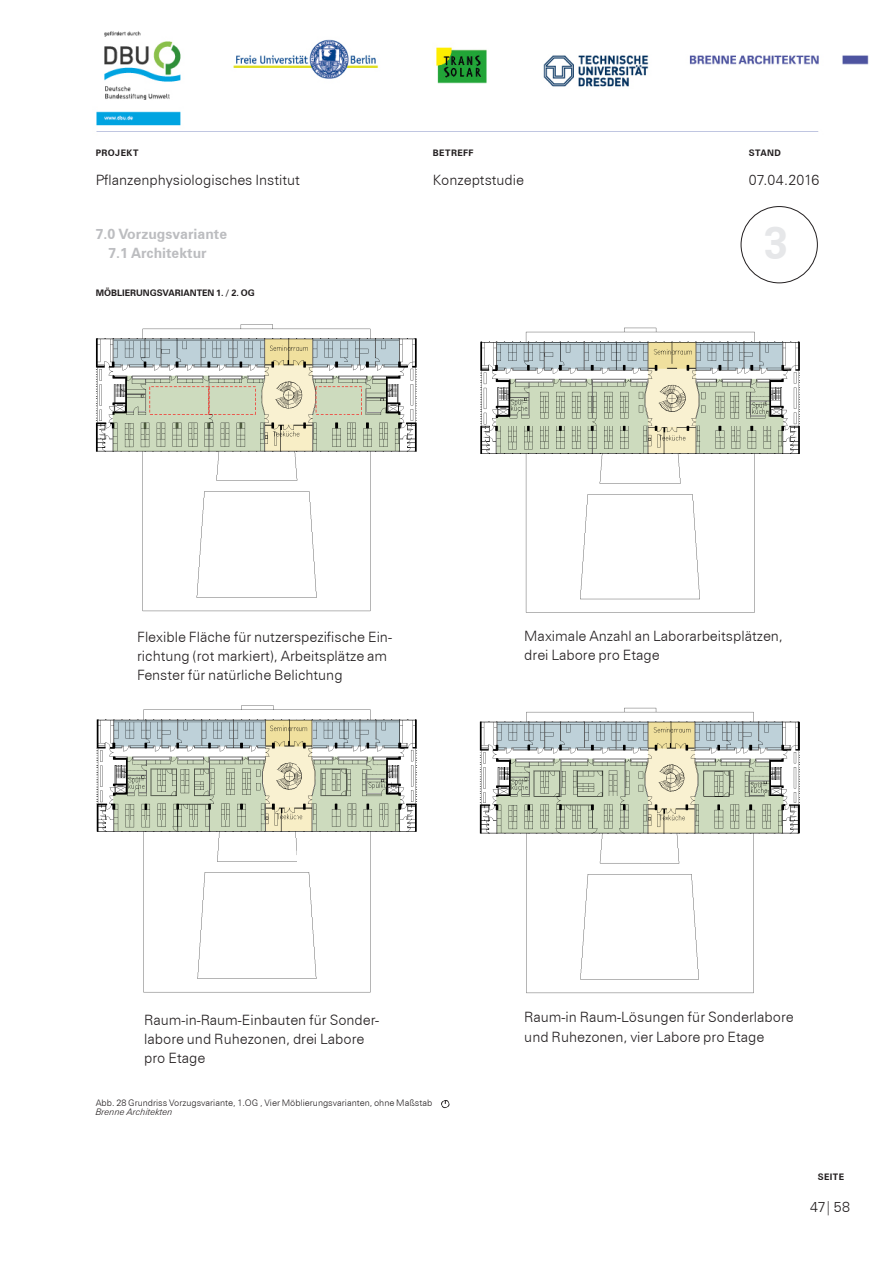
<style>
.page{position:relative;width:893px;height:1263px;background:#fff}
.page>*{position:absolute;margin:0;border:0;box-sizing:border-box;transform-origin:0 0}
.Überschrift_9_5_pt_b{font:700 45px "Zurich BT";color:#e6e7e9}
.Fließtext_9_5_pt{font:300 14.25px/19.2px "Zurich BT";color:#231f20}
.Fließtext_9_5_pt-2{font:700 14.25px "Zurich BT";color:#bcbdc0}
.Überschrift_9_5_pt_b-2{font:300 9px "Zurich BT";color:#231f20}
.Fließtext_9_5_pt-3{font:700 9px "Zurich BT";color:#231f20}
.Überschrift_9_5_pt_b-3{font:italic 300 9px "Zurich BT";color:#231f20}
.Fließtext_9_5_pt-4{font:700 9px "Zurich BT";letter-spacing:.05em;color:#231f20}
</style>
<div class="page">
<div style="left:741px;top:206px;width:76px;height:77px;border:1px solid #231f20;border-radius:50%"></div>
<img style="left:480px;top:327px;width:320px;height:286px">
<img style="left:95px;top:324px;width:322px;height:288px">
<img style="left:96px;top:705px;width:321px;height:288px">
<img style="left:479px;top:707px;width:321px;height:287px">
<img style="left:96px;top:31px;width:773px;height:101px">
<svg style="left:441px;top:1100px;width:9px;height:9px"></svg>
<p class="Fließtext_9_5_pt-4" style="left:96px;top:147px;width:44px">PROJEKT</p>
<p class="Fließtext_9_5_pt-4" style="left:433px;top:147px;width:42px">BETREFF</p>
<p class="Fließtext_9_5_pt-3" style="left:749px;top:147px;width:34px">STAND</p>
<p class="Fließtext_9_5_pt" style="left:96px;top:170px;width:206px">Pflanzenphysiologisches Institut</p>
<p class="Fließtext_9_5_pt" style="left:433px;top:170px;width:93px">Konzeptstudie</p>
<p class="Fließtext_9_5_pt" style="left:749px;top:170px;width:72px">07.04.2016</p>
<p class="Fließtext_9_5_pt-2" style="left:96px;top:225px;width:133px">7.0 Vorzugsvariante</p>
<p class="Fließtext_9_5_pt-2" style="left:108px;top:244px;width:100px">7.1 Architektur</p>
<p class="Fließtext_9_5_pt-3" style="left:96px;top:288px;width:161px">MÖBLIERUNGSVARIANTEN 1. / 2. OG</p>
<p class="Überschrift_9_5_pt_b" style="left:763px;top:215px;width:26px">3</p>
<p class="Fließtext_9_5_pt" style="left:137px;top:627px;width:256px">Flexible Fläche für nutzerspezifische Ein&shy;richtung (rot markiert), Arbeitsplätze am<br>Fenster für natürliche Belichtung</p>
<p class="Fließtext_9_5_pt" style="left:524px;top:626px;width:260px">Maximale Anzahl an Laborarbeitsplätzen, drei Labore pro Etage</p>
<p class="Fließtext_9_5_pt" style="left:144px;top:1010px;width:236px">Raum-in-Raum-Einbauten für Sonder&shy;labore und Ruhezonen, drei Labore pro Etage</p>
<p class="Fließtext_9_5_pt" style="left:524px;top:1007px;width:271px">Raum-in Raum-Lösungen für Sonderlabore</p>
<p class="Fließtext_9_5_pt" style="left:524px;top:1027px;width:242px">und Ruhezonen, vier Labore pro Etage</p>
<p class="Überschrift_9_5_pt_b-2" style="left:96px;top:1097px;width:338px">Abb. 28 Grundriss Vorzugsvariante, 1.OG , Vier Möblierungsvarianten, ohne Maßstab</p>
<p class="Überschrift_9_5_pt_b-3" style="left:96px;top:1106px;width:78px">Brenne Architekten</p>
<p class="Fließtext_9_5_pt-3" style="left:818px;top:1171px;width:28px">SEITE</p>
<p class="Fließtext_9_5_pt" style="left:810px;top:1197px;width:41px">47|58</p>
</div>
